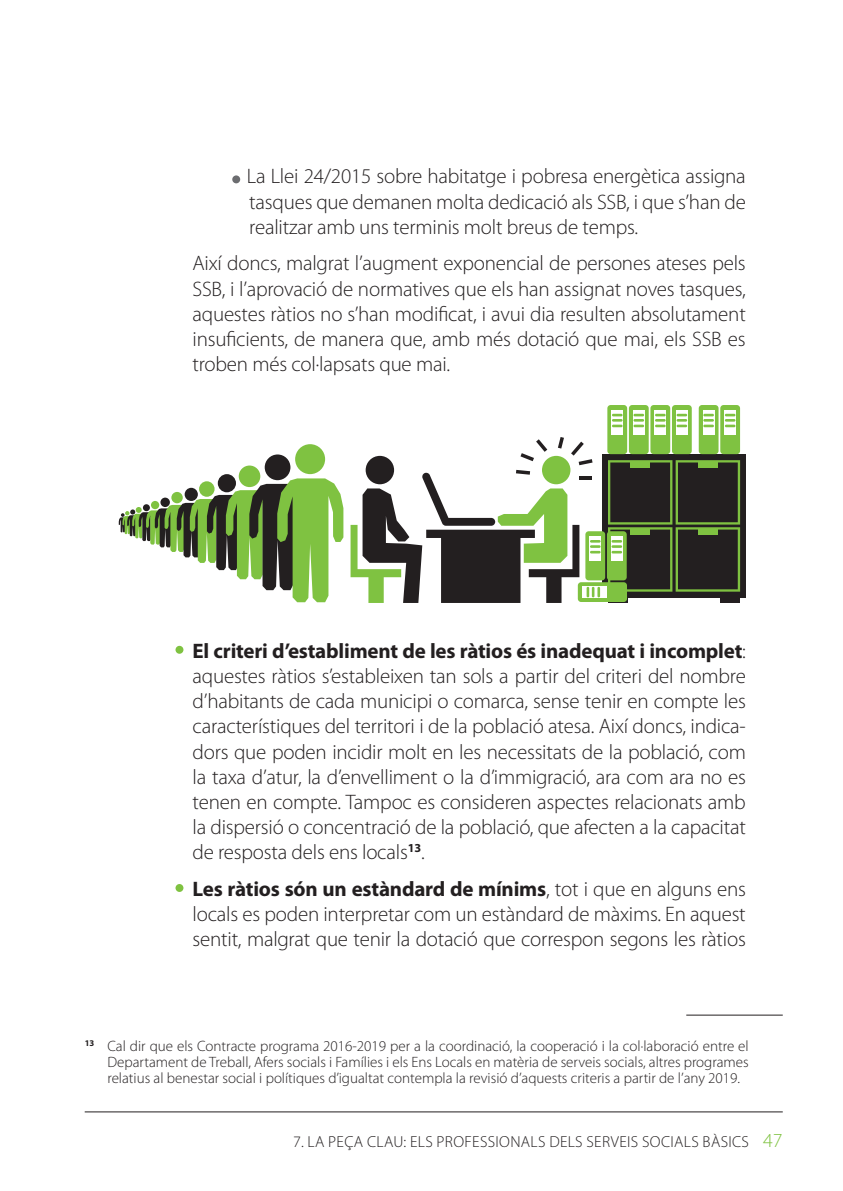
<style>
.page{position:relative;width:843px;height:1191px;background:#fff}
.page>*{position:absolute;margin:0;border:0;box-sizing:border-box;transform-origin:0 0}
.t1{font:300 21px/25.2px "Myriad Pro";letter-spacing:-.01em;color:#231f20;text-align:justify}
.t2{font:300 20px "Myriad Pro";color:#7fc241}
.t3{font:300 16px "Myriad Pro";letter-spacing:.02em;color:#231f20}
.t4{font:300 15px/16px "Myriad Pro";color:#231f20;text-align:justify}
.s1{font-weight:700}
</style>
<div class="page">
<hr style="left:85px;top:1111px;width:697px;height:1px;background:#231f20">
<div style="left:232px;top:175px;width:8px;height:8px;background:#6c6d70;border-radius:50%"></div>
<div style="left:175px;top:646px;width:8px;height:8px;background:#7fc241;border-radius:50%"></div>
<div style="left:175px;top:884px;width:8px;height:8px;background:#7fc241;border-radius:50%"></div>
<div style="left:602px;top:454px;width:143px;height:144px;background:#231f20"></div>
<div style="left:720px;top:596px;width:19px;height:6px;background:#231f20"></div>
<div style="left:607px;top:405px;width:20px;height:49px;background:#7fc241;border-radius:3px"></div>
<svg style="left:611px;top:410px;width:11px;height:24px"></svg>
<svg style="left:611px;top:414px;width:11px;height:13px"></svg>
<div style="left:628px;top:405px;width:20px;height:49px;background:#7fc241;border-radius:3px"></div>
<svg style="left:633px;top:410px;width:11px;height:24px"></svg>
<svg style="left:633px;top:414px;width:10px;height:13px"></svg>
<div style="left:650px;top:405px;width:20px;height:49px;background:#7fc241;border-radius:3px"></div>
<svg style="left:654px;top:410px;width:11px;height:24px"></svg>
<svg style="left:654px;top:414px;width:11px;height:13px"></svg>
<div style="left:671px;top:405px;width:20px;height:49px;background:#7fc241;border-radius:3px"></div>
<svg style="left:676px;top:410px;width:11px;height:24px"></svg>
<svg style="left:676px;top:414px;width:10px;height:13px"></svg>
<div style="left:698px;top:405px;width:20px;height:49px;background:#7fc241;border-radius:3px"></div>
<svg style="left:703px;top:410px;width:11px;height:24px"></svg>
<svg style="left:703px;top:414px;width:10px;height:13px"></svg>
<div style="left:720px;top:405px;width:19px;height:49px;background:#7fc241;border-radius:3px"></div>
<svg style="left:724px;top:410px;width:11px;height:24px"></svg>
<svg style="left:724px;top:414px;width:11px;height:13px"></svg>
<svg style="left:218px;top:474px;width:18px;height:18px"></svg>
<div style="left:239px;top:465px;width:21px;height:22px;background:#7fc241;border-radius:50%"></div>
<div style="left:264px;top:454px;width:26px;height:26px;background:#231f20;border-radius:50%"></div>
<div style="left:295px;top:444px;width:30px;height:30px;background:#7fc241;border-radius:50%"></div>
<svg style="left:119px;top:478px;width:224px;height:124px"></svg>
<div style="left:577px;top:582px;width:49px;height:20px;background:#7fc241;border-radius:3px"></div>
<div style="left:582px;top:586px;width:25px;height:12px;background:#fff"></div>
<div style="left:606px;top:531px;width:20px;height:49px;background:#282922;border-radius:3px"></div>
<svg style="left:607px;top:460px;width:132px;height:132px"></svg>
<div style="left:585px;top:531px;width:20px;height:49px;background:#7fc241;border-radius:3px"></div>
<svg style="left:350px;top:437px;width:250px;height:166px"></svg>
<hr style="left:686px;top:1014px;width:96px;height:1px;background:#231f20">
<p class="t1" style="left:247px;top:164px;width:500px">La Llei 24/2015 sobre habitatge i pobresa energètica assigna tasques que demanen molta dedicació als SSB, i que s’han de realitzar amb uns terminis molt breus de temps.</p>
<p class="t1" style="left:192px;top:250px;width:554px">Així doncs, malgrat l’augment exponencial de persones ateses pels SSB, i l’aprovació de normatives que els han assignat noves tasques, aquestes ràtios no s’han modificat, i avui dia resulten absolutament insuficients, de manera que, amb més dotació que mai, els SSB es troben més col·lapsats que mai.</p>
<p class="t1" style="left:192px;top:638px;width:554px"><span class="s1">El criteri d’establiment de les ràtios és inadequat i incomplet</span>: aquestes ràtios s’estableixen tan sols a partir del criteri del nombre d’habitants de cada municipi o comarca, sense tenir en compte les característiques del territori i de la població atesa. Així doncs, indica&shy;dors que poden incidir molt en les necessitats de la població, com la taxa d’atur, la d’envelliment o la d’immigració, ara com ara no es tenen en compte. Tampoc es consideren aspectes relacionats amb la dispersió o concentració de la població, que afecten a la capacitat de resposta dels ens locals<sup>13</sup>.</p>
<p class="t1" style="left:192px;top:876px;width:554px"><span class="s1">Les ràtios són un estàndard de mínims</span>, tot i que en alguns ens locals es poden interpretar com un estàndard de màxims. En aquest sentit, malgrat que tenir la dotació que correspon segons les ràtios</p>
<p class="t4" style="left:107px;top:1038px;width:642px;text-indent:-23px"><sup>13</sup> Cal dir que els Contracte programa 2016-2019 per a la coordinació, la cooperació i la col·laboració entre el Departament de Treball, Afers socials i Famílies i els Ens Locals en matèria de serveis socials, altres programes relatius al benestar social i polítiques d’igualtat contempla la revisió d’aquests criteris a partir de l’any 2019.</p>
<p class="t3" style="left:293px;top:1132px;width:179px">7. Lapeçaclau: els professi</p>
<p class="t3" style="left:499px;top:1132px;width:21px">onals</p>
<p class="t3" style="left:549px;top:1132px;width:9px">dels</p>
<p class="t3" style="left:586px;top:1132px;width:9px">serveis</p>
<p class="t3" style="left:642px;top:1132px;width:28px">socials</p>
<p class="t3" style="left:702px;top:1132px;width:9px">bàsics</p>
<p class="t2" style="left:762px;top:1128px;width:21px">47</p>
</div>
